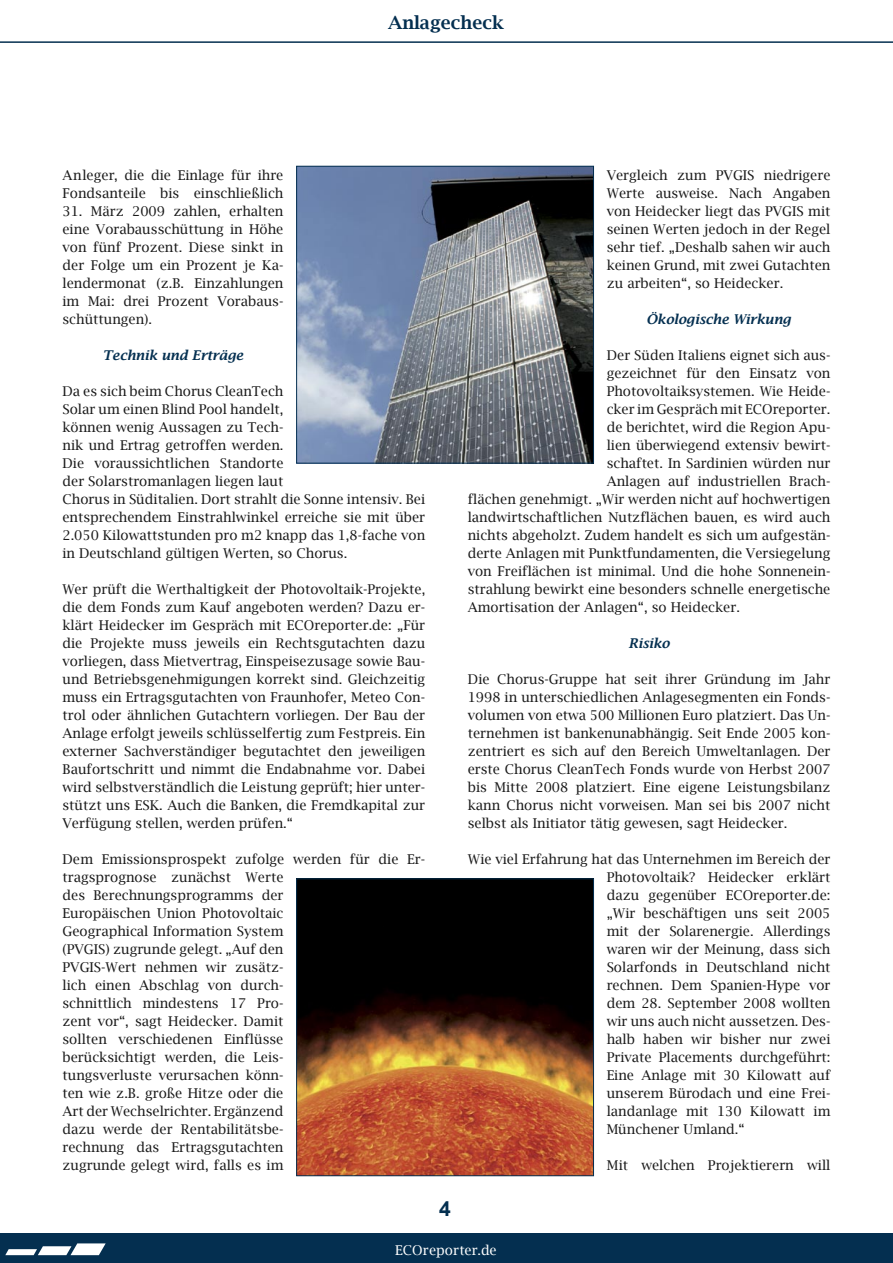
<style>
.page{position:relative;width:893px;height:1263px;background:#fff}
.page>*{position:absolute;margin:0;border:0;box-sizing:border-box;transform-origin:0 0}
.t1{font:700 21px "Arial";color:#042f50}
.t2{font:600 18px "Lucida Bright";color:#042f50}
.Lauftext{font:13.5px/18px "Lucida Bright";color:#191919;text-align:justify}
.ZwiTi{font:italic 600 13.5px "Lucida Bright";color:#042f50}
.t3{font:13.5px "Lucida Bright";color:#fff}
</style>
<div class="page">
<div style="left:0;top:1233px;width:893px;height:30px;background:#042f50"></div>
<svg style="left:0;top:41px;width:893px;height:2px;background:#41627a"></svg>
<svg style="left:5px;top:1243px;width:101px;height:12px"></svg>
<img style="left:298px;top:168px;width:294px;height:293px">
<div style="left:296px;top:166px;width:298px;height:297px;border:1px solid #042f50"></div>
<img style="left:298px;top:880px;width:294px;height:294px">
<div style="left:296px;top:878px;width:298px;height:298px;border:1px solid #042f50"></div>
<p class="t2" style="left:388px;top:12px;width:117px">Anlagecheck</p>
<p class="Lauftext" style="left:63px;top:166px;width:222px">Anleger, die die Einlage für ihre<br>Fondsanteile bis einschließlich</p>
<p class="Lauftext" style="left:63px;top:202px;width:222px">31. März 2009 zahlen, erhalten eine Vorabausschüttung in Höhe von fünf Prozent. Diese sinkt in der Folge um ein Prozent je Ka&shy;lendermonat (z.B. Einzahlungen im Mai: drei Prozent Vorabaus&shy;schüttungen).</p>
<p class="ZwiTi" style="left:103px;top:347px;width:142px">Technik und Erträge</p>
<p class="Lauftext" style="left:63px;top:382px;width:364px;text-align:left">Da es sich beim Chorus CleanTech<br>Solar um einen Blind Pool handelt,<br>können wenig Aussagen zu Tech-<br>nik und Ertrag getroffen werden.<br>Die voraussichtlichen Standorte<br>der Solarstromanlagen liegen laut<br>Chorus in Süditalien. Dort strahlt die Sonne intensiv. Bei entsprechendem Einstrahlwinkel erreiche sie mit über 2.050 Kilowattstunden pro m2 knapp das 1,8-fache von in Deutschland gültigen Werten, so Chorus.</p>
<p class="Lauftext" style="left:63px;top:580px;width:364px">Wer prüft die Werthaltigkeit der Photovoltaik-Projekte, die dem Fonds zum Kauf angeboten werden? Dazu er&shy;klärt Heidecker im Gespräch mit ECOreporter.de: „Für die Projekte muss jeweils ein Rechtsgutachten dazu vorliegen, dass Mietvertrag, Einspeisezusage sowie Bau&shy;und Betriebsgenehmigungen korrekt sind. Gleichzeitig muss ein Ertragsgutachten von Fraunhofer, Meteo Con&shy;trol oder ähnlichen Gutachtern vorliegen. Der Bau der Anlage erfolgt jeweils schlüsselfertig zum Festpreis. Ein externer Sachverständiger begutachtet den jeweiligen Baufortschritt und nimmt die Endabnahme vor. Dabei wird selbstverständlich die Leistung geprüft; hier unter&shy;stützt uns ESK. Auch die Banken, die Fremdkapital zur Verfügung stellen, werden prüfen.“</p>
<p class="Lauftext" style="left:63px;top:850px;width:364px;text-align:left">Dem Emissionsprospekt zufolge werden für die Er&shy;tragsprognose zunächst Werte<br>des Berechnungsprogramms der<br>Europäischen Union Photovoltaic<br>Geographical Information System<br>(PVGIS) zugrunde gelegt. „Auf den<br>PVGIS-Wert nehmen wir zusätz-<br>lich einen Abschlag von durch-<br>schnittlich mindestens 17 Pro-<br>zent vor“, sagt Heidecker. Damit<br>sollten verschiedenen Einflüsse<br>berücksichtigt werden, die Leis-<br>tungsverluste verursachen könn-<br>ten wie z.B. große Hitze oder die<br>Art der Wechselrichter. Ergänzend<br>dazu werde der Rentabilitätsbe-<br>rechnung das Ertragsgutachten<br>zugrunde gelegt wird, falls es im</p>
<p class="Lauftext" style="left:607px;top:166px;width:225px">Vergleich zum PVGIS niedrigere Werte ausweise. Nach Angaben von Heidecker liegt das PVGIS mit seinen Werten jedoch in der Regel sehr tief. „Deshalb sahen wir auch keinen Grund, mit zwei Gutachten zu arbeiten“, so Heidecker.</p>
<p class="ZwiTi" style="left:646px;top:311px;width:147px">Ökologische Wirkung</p>
<p class="Lauftext" style="left:607px;top:346px;width:225px">Der Süden Italiens eignet sich aus-</p>
<p class="Lauftext" style="left:607px;top:364px;width:225px">gezeichnet für den Einsatz von</p>
<p class="Lauftext" style="left:607px;top:382px;width:225px">Photovoltaiksystemen. Wie Heide-</p>
<p class="Lauftext" style="left:607px;top:400px;width:225px">cker im Gespräch mit ECOreporter.</p>
<p class="Lauftext" style="left:607px;top:418px;width:225px">de berichtet, wird die Region Apu-</p>
<p class="Lauftext" style="left:607px;top:436px;width:225px">lien überwiegend extensiv bewirt-</p>
<p class="Lauftext" style="left:607px;top:454px;width:225px">schaftet. In Sardinien würden nur</p>
<p class="Lauftext" style="left:607px;top:472px;width:225px">Anlagen auf industriellen Brach-</p>
<p class="Lauftext" style="left:468px;top:490px;width:364px">flächen genehmigt. „Wir werden nicht auf hochwertigen</p>
<p class="Lauftext" style="left:468px;top:508px;width:364px">landwirtschaftlichen Nutzflächen bauen, es wird auch</p>
<p class="Lauftext" style="left:468px;top:526px;width:364px">nichts abgeholzt. Zudem handelt es sich um aufgestän-</p>
<p class="Lauftext" style="left:468px;top:544px;width:364px">derte Anlagen mit Punktfundamenten, die Versiegelung</p>
<p class="Lauftext" style="left:468px;top:562px;width:364px">von Freiflächen ist minimal. Und die hohe Sonnenein-</p>
<p class="Lauftext" style="left:468px;top:580px;width:364px">strahlung bewirkt eine besonders schnelle energetische</p>
<p class="Lauftext" style="left:468px;top:598px;width:274px">Amortisation der Anlagen“, so Heidecker.</p>
<p class="ZwiTi" style="left:628px;top:635px;width:43px">Risiko</p>
<p class="Lauftext" style="left:468px;top:670px;width:364px">Die Chorus-Gruppe hat seit ihrer Gründung im Jahr 1998 in unterschiedlichen Anlagesegmenten ein Fonds&shy;volumen von etwa 500 Millionen Euro platziert. Das Un&shy;ternehmen ist bankenunabhängig. Seit Ende 2005 kon&shy;zentriert es sich auf den Bereich Umweltanlagen. Der erste Chorus CleanTech Fonds wurde von Herbst 2007 bis Mitte 2008 platziert. Eine eigene Leistungsbilanz kann Chorus nicht vorweisen. Man sei bis 2007 nicht selbst als Initiator tätig gewesen, sagt Heidecker.</p>
<p class="Lauftext" style="left:607px;top:850px;width:225px;text-indent:-139px">Wie viel Erfahrung hat das Unternehmen im Bereich der Photovoltaik? Heidecker erklärt dazu gegenüber ECOreporter.de: „Wir beschäftigen uns seit 2005 mit der Solarenergie. Allerdings waren wir der Meinung, dass sich Solarfonds in Deutschland nicht rechnen. Dem Spanien-Hype vor dem 28. September 2008 wollten wir uns auch nicht aussetzen. Des&shy;halb haben wir bisher nur zwei Private Placements durchgeführt:<br>Eine Anlage mit 30 Kilowatt auf unserem Bürodach und eine Frei&shy;landanlage mit 130 Kilowatt im Münchener Umland.“</p>
<p class="Lauftext" style="left:607px;top:1156px;width:225px">Mit welchen Projektierern will</p>
<h1 class="t1" style="left:439px;top:1195px;width:13px">4</h1>
<p class="t3" style="left:395px;top:1242px;width:103px">ECOreporter.de</p>
</div>
